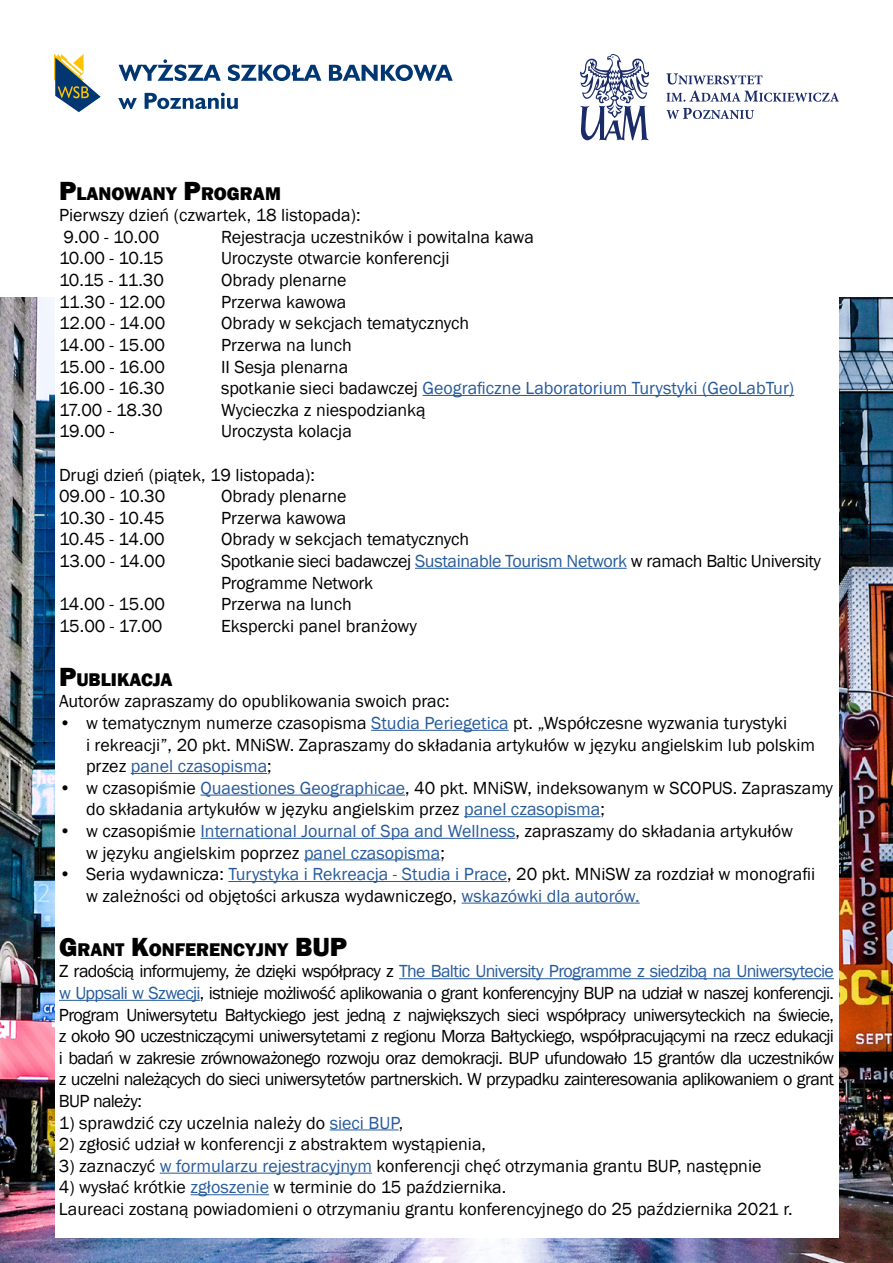
<style>
.page{position:relative;width:893px;height:1263px;background:#fff}
.page>*{position:absolute;margin:0;border:0;box-sizing:border-box;transform-origin:0 0}
.t1{font:800 27px "Franklin Gothic";color:#000}
.t2{font:800 18.9px "Franklin Gothic";color:#000}
.t3{font:18px/21.6px "Franklin Gothic";color:#000}
.t4{font:18px/21.6px "Franklin Gothic";letter-spacing:-.02em;color:#000}
.t5{font:18px "Franklin Gothic";color:#275b9b}
.s1{font-size:27px}
.s2{color:#000}
.s3{color:#275b9b}
</style>
<div class="page">
<img style="left:0;top:298px;width:893px;height:965px">
<div style="left:55px;top:176px;width:783px;height:1062px;background:#fff"></div>
<hr style="left:423px;top:395px;width:371px;height:1px;background:#275b9b">
<hr style="left:415px;top:568px;width:212px;height:1px;background:#275b9b">
<hr style="left:371px;top:730px;width:138px;height:1px;background:#275b9b">
<hr style="left:131px;top:773px;width:136px;height:1px;background:#275b9b">
<hr style="left:200px;top:795px;width:205px;height:1px;background:#275b9b">
<hr style="left:464px;top:816px;width:136px;height:1px;background:#275b9b">
<hr style="left:200px;top:838px;width:315px;height:1px;background:#275b9b">
<hr style="left:304px;top:859px;width:136px;height:1px;background:#275b9b">
<hr style="left:228px;top:881px;width:279px;height:1px;background:#275b9b">
<hr style="left:462px;top:903px;width:178px;height:1px;background:#275b9b">
<hr style="left:399px;top:978px;width:435px;height:1px;background:#275b9b">
<hr style="left:59px;top:1000px;width:141px;height:1px;background:#275b9b">
<hr style="left:330px;top:1129px;width:69px;height:1px;background:#275b9b">
<hr style="left:160px;top:1173px;width:212px;height:1px;background:#275b9b">
<hr style="left:191px;top:1194px;width:78px;height:1px;background:#275b9b">
<svg style="left:666px;top:73px;width:173px;height:46px"></svg>
<svg style="left:580px;top:54px;width:69px;height:87px"></svg>
<svg style="left:118px;top:59px;width:335px;height:50px"></svg>
<svg style="left:54px;top:54px;width:47px;height:58px"></svg>
<p class="t2" style="left:59px;top:181px;width:42px"><span class="s1">P</span>LANOWANY</p>
<p class="t2" style="left:184px;top:181px;width:71px"><span class="s1">P</span>ROGRAM</p>
<p class="t3" style="left:59px;top:205px;width:303px">Pierwszy dzień (czwartek, 18 listopada):<br>9.00 - 10.00</p>
<p class="t3" style="left:221px;top:226px;width:314px">Rejestracja uczestników i powitalna kawa</p>
<p class="t3" style="left:59px;top:248px;width:106px">10.00 - 10.15</p>
<p class="t3" style="left:221px;top:248px;width:230px">Uroczyste otwarcie konferencji</p>
<p class="t3" style="left:59px;top:270px;width:106px">10.15 - 11.30</p>
<p class="t3" style="left:221px;top:270px;width:127px">Obrady plenarne</p>
<p class="t3" style="left:59px;top:291px;width:108px">11.30 - 12.00</p>
<p class="t3" style="left:221px;top:291px;width:127px">Przerwa kawowa</p>
<p class="t3" style="left:59px;top:313px;width:108px">12.00 - 14.00</p>
<p class="t3" style="left:221px;top:313px;width:250px">Obrady w sekcjach tematycznych</p>
<p class="t3" style="left:59px;top:334px;width:108px">14.00 - 15.00</p>
<p class="t3" style="left:221px;top:334px;width:132px">Przerwa na lunch</p>
<p class="t3" style="left:59px;top:356px;width:108px">15.00 - 16.00</p>
<p class="t3" style="left:221px;top:356px;width:129px">II Sesja plenarna</p>
<p class="t3" style="left:59px;top:378px;width:107px">16.00 - 16.30</p>
<p class="t5" style="left:221px;top:377px;width:575px"><span class="s2">spotkanie sieci badawczej</span> Geograficzne Laboratorium Turystyki (GeoLabTur)</p>
<p class="t3" style="left:59px;top:399px;width:105px">17.00 - 18.30</p>
<p class="t3" style="left:221px;top:399px;width:206px">Wycieczka z niespodzianką</p>
<p class="t3" style="left:59px;top:421px;width:57px">19.00 -</p>
<p class="t3" style="left:221px;top:421px;width:132px">Uroczysta kolacja</p>
<p class="t3" style="left:59px;top:464px;width:257px">Drugi dzień (piątek, 19 listopada):<br>09.00 - 10.30</p>
<p class="t3" style="left:221px;top:486px;width:127px">Obrady plenarne</p>
<p class="t3" style="left:59px;top:507px;width:107px">10.30 - 10.45</p>
<p class="t3" style="left:221px;top:507px;width:127px">Przerwa kawowa</p>
<p class="t3" style="left:59px;top:529px;width:107px">10.45 - 14.00</p>
<p class="t3" style="left:221px;top:529px;width:250px">Obrady w sekcjach tematycznych</p>
<p class="t3" style="left:59px;top:550px;width:108px">13.00 - 14.00</p>
<p class="t4" style="left:221px;top:550px;width:602px">Spotkanie sieci badawczej <span class="s3">Sustainable Tourism Network</span> w ramach Baltic University<br>Programme Network</p>
<p class="t3" style="left:59px;top:594px;width:108px">14.00 - 15.00</p>
<p class="t3" style="left:221px;top:594px;width:132px">Przerwa na lunch</p>
<p class="t3" style="left:59px;top:615px;width:105px">15.00 - 17.00</p>
<p class="t3" style="left:221px;top:615px;width:197px">Ekspercki panel branżowy</p>
<p class="t2" style="left:59px;top:667px;width:64px"><span class="s1">P</span>UBLIKACJA</p>
<p class="t3" style="left:59px;top:691px;width:392px">Autorów zapraszamy do opublikowania swoich prac:</p>
<p class="t3" style="left:86px;top:712px;width:731px;text-indent:-27px">• w tematycznym numerze czasopisma <span class="s3">Studia Periegetica</span> pt. „Współczesne wyzwania turystyki<br>i rekreacji”, 20 pkt. MNiSW. Zapraszamy do składania artykułów w języku angielskim lub polskim przez <span class="s3">panel czasopisma</span>;</p>
<p class="t3" style="left:86px;top:777px;width:749px;text-indent:-27px">• w czasopiśmie <span class="s3">Quaestiones Geographicae</span>, 40 pkt. MNiSW, indeksowanym w SCOPUS. Zapraszamy do składania artykułów w języku angielskim przez <span class="s3">panel czasopisma</span>;</p>
<p class="t3" style="left:86px;top:820px;width:708px;text-indent:-27px">• w czasopiśmie <span class="s3">International Journal of Spa and Wellness</span>, zapraszamy do składania artykułów w języku angielskim poprzez <span class="s3">panel czasopisma</span>;</p>
<p class="t3" style="left:86px;top:864px;width:731px;text-indent:-27px">• Seria wydawnicza: <span class="s3">Turystyka i Rekreacja - Studia i Prace</span>, 20 pkt. MNiSW za rozdział w monografii w zależności od objętości arkusza wydawniczego, <span class="s3">wskazówki dla autorów.</span></p>
<p class="t2" style="left:59px;top:937px;width:31px"><span class="s1">G</span>RANT</p>
<p class="t2" style="left:131px;top:937px;width:31px"><span class="s1">K</span>ONFERENCYJNY</p>
<h1 class="t1" style="left:295px;top:929px;width:54px">BUP</h1>
<p class="t3" style="left:59px;top:961px;width:776px;text-align:justify">Z radością informujemy, że dzięki współpracy z <span class="s3">The Baltic University Programme z siedzibą na Uniwersytecie w Uppsali w Szwecji</span>, istnieje możliwość aplikowania o grant konferencyjny BUP na udział w naszej konferencji.<br>Program Uniwersytetu Bałtyckiego jest jedną z największych sieci współpracy uniwersyteckich na świecie, z około 90 uczestniczącymi uniwersytetami z regionu Morza Bałtyckiego, współpracującymi na rzecz edukacji i badań w zakresie zrównoważonego rozwoju oraz demokracji. BUP ufundowało 15 grantów dla uczestników z uczelni należących do sieci uniwersytetów partnerskich. W przypadku zainteresowania aplikowaniem o grant BUP należy:</p>
<p class="t3" style="left:59px;top:1112px;width:346px">1) sprawdzić czy uczelnia należy do <span class="s3">sieci BUP</span>,</p>
<p class="t3" style="left:59px;top:1134px;width:428px">2) zgłosić udział w konferencji z abstraktem wystąpienia,</p>
<p class="t3" style="left:59px;top:1155px;width:704px">3) zaznaczyć <span class="s3">w formularzu rejestracyjnym</span> konferencji chęć otrzymania grantu BUP, następnie</p>
<p class="t3" style="left:59px;top:1177px;width:735px">4) wysłać krótkie <span class="s3">zgłoszenie</span> w terminie do 15 października.<br>Laureaci zostaną powiadomieni o otrzymaniu grantu konferencyjnego do 25 października 2021 r.</p>
</div>
